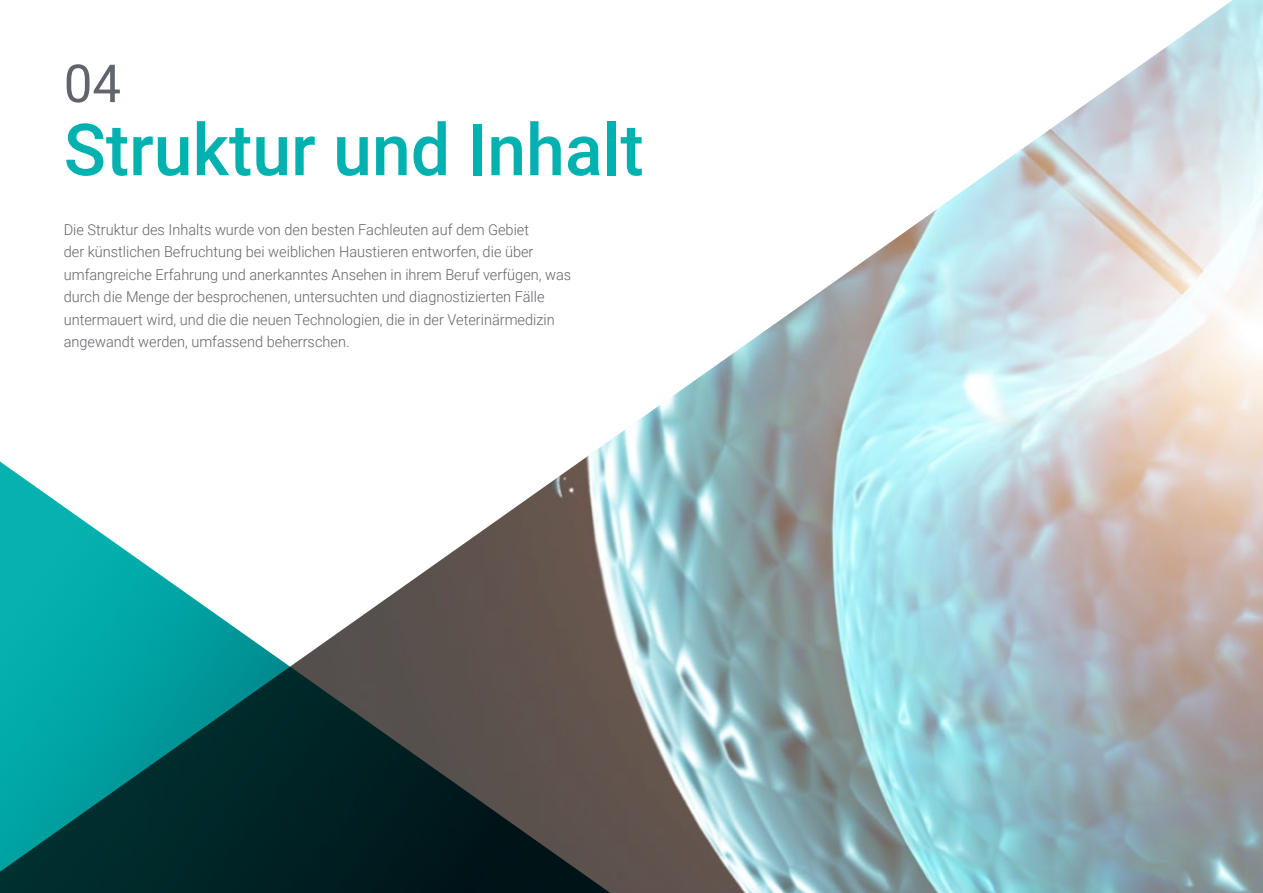
<style>
.page{position:relative;width:1263px;height:893px;background:#fff}
.page>*{position:absolute;margin:0;border:0;box-sizing:border-box;transform-origin:0 0}
.t1{font:500 72px "Roboto";color:#00b2af}
.t2{font:52.5px "Roboto";color:#61646a}
.t3{font:300 15px/22.5px "Roboto";color:#61646a}
</style>
<div class="page">
<img style="left:602px;top:0;width:661px;height:893px">
<svg style="left:0;top:446px;width:640px;height:447px"></svg>
<h2 class="t2" style="left:64px;top:47px;width:59px">04</h2>
<h1 class="t1" style="left:64px;top:99px;width:581px">Struktur und Inhalt</h1>
<p class="t3" style="left:64px;top:217px;width:509px">Die Struktur des Inhalts wurde von den besten Fachleuten auf dem Gebiet<br>der künstlichen Befruchtung bei weiblichen Haustieren entworfen, die über umfangreiche Erfahrung und anerkanntes Ansehen in ihrem Beruf verfügen, was durch die Menge der besprochenen, untersuchten und diagnostizierten Fälle untermauert wird, und die die neuen Technologien, die in der Veterinärmedizin angewandt werden, umfassend beherrschen.</p>
</div>
